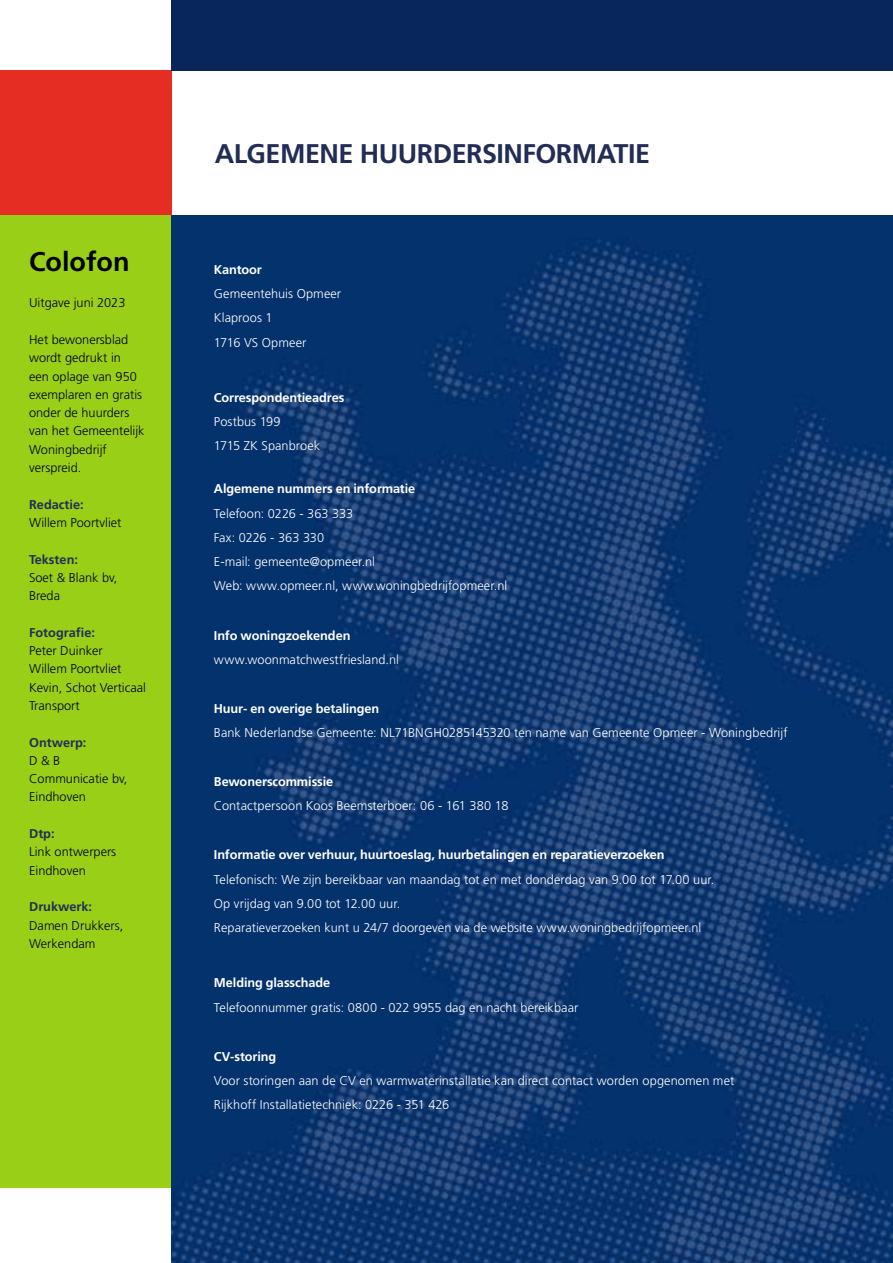
<style>
.page{position:relative;width:893px;height:1263px;background:#fff}
.page>*{position:absolute;margin:0;border:0;box-sizing:border-box;transform-origin:0 0}
.t1{font:700 27px "Frutiger LT Std";letter-spacing:-.02em;color:#212d55}
.t2{font:700 27px "Frutiger LT Std";color:#000}
.t3{font:300 12.75px/24.3px "Frutiger LT Std";letter-spacing:.005em;color:#fff}
.t4{font:300 12.75px/18.3px "Frutiger LT Std";color:#000}
.t5{font:700 12.75px "Frutiger LT Std";letter-spacing:-.01em;color:#fff}
.t6{font:700 12.75px "Frutiger LT Std";color:#212d55}
</style>
<div class="page">
<div style="left:0;top:215px;width:171px;height:972px;background:#99cf17"></div>
<div style="left:0;top:71px;width:171px;height:144px;background:#e62d24"></div>
<div style="left:171px;top:0;width:722px;height:71px;background:#08265c"></div>
<img style="left:171px;top:215px;width:722px;height:1048px">
<h2 class="t2" style="left:29px;top:245px;width:102px">Colofon</h2>
<p class="t4" style="left:29px;top:294px;width:98px">Uitgave juni 2023</p>
<p class="t4" style="left:29px;top:331px;width:117px">Het bewonersblad wordt gedrukt in<br>een oplage van 950 exemplaren en gratis onder de huurders van het Gemeentelijk<br>Woningbedrijf verspreid.</p>
<h3 class="t6" style="left:29px;top:497px;width:56px">Redactie:</h3>
<p class="t4" style="left:29px;top:514px;width:94px">Willem Poortvliet</p>
<h3 class="t6" style="left:29px;top:552px;width:50px">Teksten:</h3>
<p class="t4" style="left:29px;top:568px;width:90px">Soet &amp; Blank bv,<br>Breda</p>
<h3 class="t6" style="left:29px;top:625px;width:67px">Fotografie:</h3>
<p class="t4" style="left:29px;top:642px;width:118px">Peter Duinker<br>Willem Poortvliet<br>Kevin, Schot Verticaal<br>Transport</p>
<h3 class="t6" style="left:29px;top:735px;width:59px">Ontwerp:</h3>
<p class="t4" style="left:29px;top:751px;width:100px">D &amp; B<br>Communicatie bv,<br>Eindhoven</p>
<h3 class="t6" style="left:29px;top:826px;width:27px">Dtp:</h3>
<p class="t4" style="left:29px;top:843px;width:89px">Link ontwerpers<br>Eindhoven</p>
<h3 class="t6" style="left:29px;top:899px;width:65px">Drukwerk:</h3>
<p class="t4" style="left:29px;top:916px;width:96px">Damen Drukkers,<br>Werkendam</p>
<h2 class="t1" style="left:215px;top:137px;width:437px">ALGEMENE HUURDERSINFORMATIE</h2>
<h3 class="t5" style="left:214px;top:262px;width:50px">Kantoor</h3>
<p class="t3" style="left:214px;top:282px;width:129px">Gemeentehuis Opmeer<br>Klaproos 1<br>1716 VS Opmeer</p>
<h3 class="t5" style="left:214px;top:390px;width:132px">Correspondentieadres</h3>
<p class="t3" style="left:214px;top:410px;width:108px">Postbus 199<br>1715 ZK Spanbroek</p>
<h3 class="t5" style="left:214px;top:481px;width:203px">Algemene nummers en informatie</h3>
<p class="t3" style="left:214px;top:501px;width:141px">Telefoon: 0226 - 363 333</p>
<p class="t3" style="left:214px;top:525px;width:112px">Fax: 0226 - 363 330</p>
<p class="t3" style="left:214px;top:550px;width:163px">E-mail: gemeente@opmeer.nl</p>
<p class="t3" style="left:214px;top:574px;width:295px">Web: www.opmeer.nl, www.woningbedrijfopmeer.nl</p>
<h3 class="t5" style="left:214px;top:628px;width:138px">Info woningzoekenden</h3>
<p class="t3" style="left:214px;top:648px;width:187px">www.woonmatchwestfriesland.nl</p>
<h3 class="t5" style="left:214px;top:701px;width:167px">Huur- en overige betalingen</h3>
<p class="t3" style="left:214px;top:721px;width:575px">Bank Nederlandse Gemeente: NL71BNGH0285145320 ten name van Gemeente Opmeer - Woningbedrijf</p>
<h3 class="t5" style="left:214px;top:774px;width:121px">Bewonerscommissie</h3>
<p class="t3" style="left:214px;top:794px;width:296px">Contactpersoon Koos Beemsterboer: 06 - 161 380 18</p>
<h3 class="t5" style="left:214px;top:847px;width:452px">Informatie over verhuur, huurtoeslag, huurbetalingen en reparatieverzoeken</h3>
<p class="t3" style="left:214px;top:867px;width:502px">Telefonisch: We zijn bereikbaar van maandag tot en met donderdag van 9.00 tot 17.00 uur.</p>
<p class="t3" style="left:214px;top:891px;width:188px">Op vrijdag van 9.00 tot 12.00 uur.</p>
<p class="t3" style="left:214px;top:916px;width:489px">Reparatieverzoeken kunt u 24/7 doorgeven via de website www.woningbedrijfopmeer.nl</p>
<h3 class="t5" style="left:214px;top:975px;width:118px">Melding glasschade</h3>
<p class="t3" style="left:214px;top:995px;width:366px">Telefoonnummer gratis: 0800 - 022 9955 dag en nacht bereikbaar</p>
<h3 class="t5" style="left:214px;top:1049px;width:64px">CV-storing</h3>
<p class="t3" style="left:214px;top:1068px;width:522px">Voor storingen aan de CV en warmwaterinstallatie kan direct contact worden opgenomen met<br>Rijkhoff Installatietechniek: 0226 - 351 426</p>
</div>
